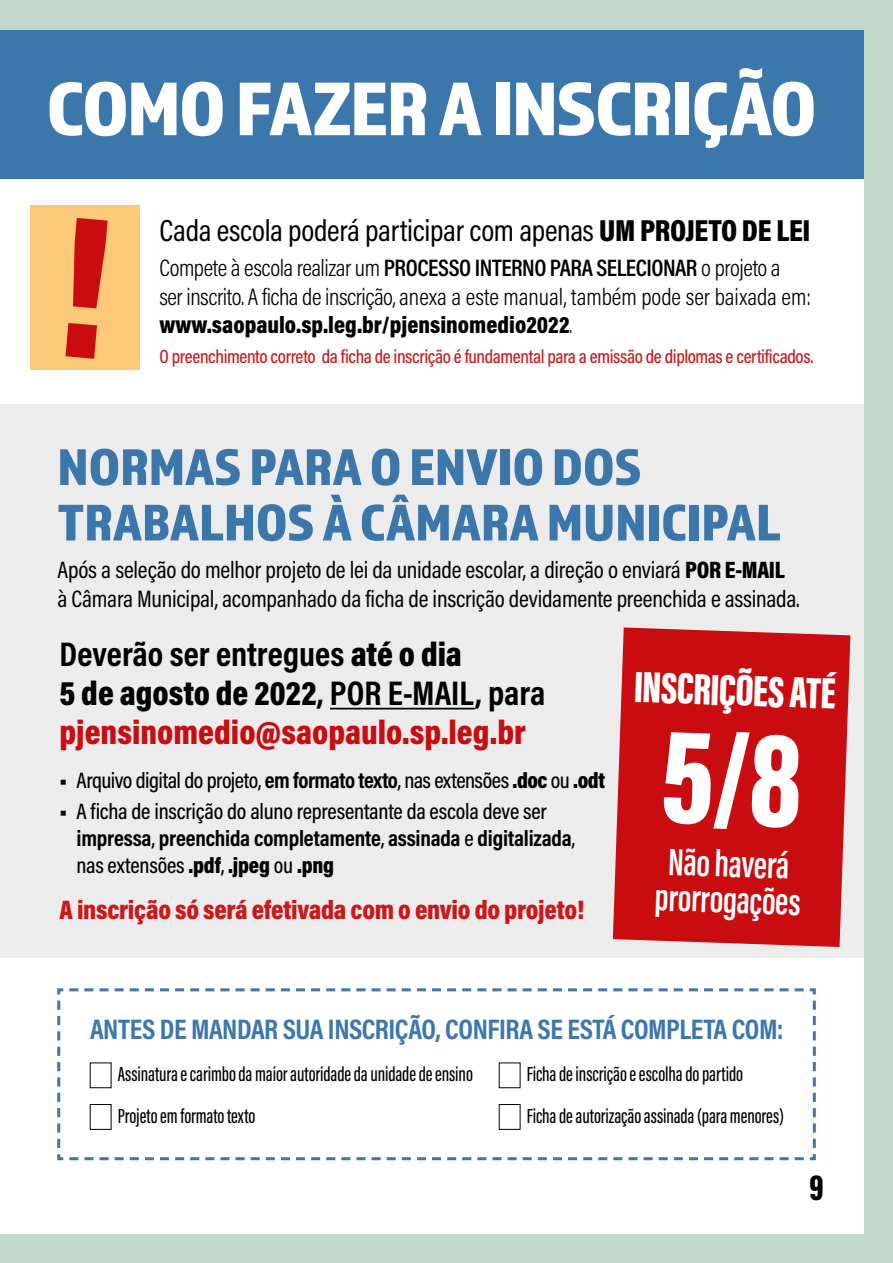
<style>
.page{position:relative;width:893px;height:1263px;background:#c0d9ca}
.page>*{position:absolute;margin:0;border:0;box-sizing:border-box;transform-origin:0 0}
.t1{font:78.75px "Almaq Refined";letter-spacing:-.02em;color:#fff}
.t2{font:53.4px/55.5px "Almaq Refined";color:#3c77ab}
.t3{font:900 45px "Acumin Pro Extra Cond";color:#fff}
.t4{font:600 39px/36px "Acumin Pro Extra Cond";color:#fff;text-align:center}
.t5{font:900 37.5px "Acumin Pro Extra Cond";color:#000}
.t6{font:700 34.5px/39px "Acumin Pro Cond";color:#000}
.t7{font:30.75px "Acumin Pro Cond";letter-spacing:-.01em;color:#000}
.t8{font:700 28.5px "Acumin Pro Cond";letter-spacing:-.015em;color:#3c77ab}
.t9{font:900 27px "Acumin Pro Cond";letter-spacing:-.01em;color:#cd1719}
.t10{font:300 24px/28.5px "Acumin Pro Cond";letter-spacing:-.015em;color:#000}
.t11{font:24px/28.8px "Acumin Pro Cond";letter-spacing:-.01em;color:#000}
.t12{font:500 22.5px/27px "Acumin Pro Cond";letter-spacing:-.01em;color:#000}
.t13{font:500 21px "Acumin Pro Extra Cond";letter-spacing:-.005em;color:#000}
.t14{font:500 19.2px "Acumin Pro Cond";letter-spacing:-.02em;color:#cd1719}
.s1{font-weight:900}
.s2{font-weight:600}
.s3{font-weight:200}
.s4{font-weight:900;color:#c90c0f}
.s5{font-weight:700}
</style>
<div class="page">
<div style="left:0;top:30px;width:863px;height:1203px;background:#fff"></div>
<svg style="left:57px;top:988px;width:759px;height:173px"></svg>
<div style="left:0;top:30px;width:863px;height:149px;background:#3c77ab"></div>
<div style="left:0;top:404px;width:863px;height:554px;background:#ececec"></div>
<hr style="left:330px;top:708px;width:145px;height:1px;background:#000">
<svg style="left:613px;top:627px;width:237px;height:320px;background:#cb1e21"></svg>
<div style="left:30px;top:205px;width:110px;height:165px;background:#fcc978"></div>
<div style="left:90px;top:1062px;width:21px;height:26px;background:#fff"></div>
<div style="left:499px;top:1062px;width:21px;height:26px;background:#fff"></div>
<div style="left:90px;top:1104px;width:21px;height:26px;background:#fff;border:1px solid #000"></div>
<div style="left:499px;top:1104px;width:21px;height:26px;background:#fff;border:1px solid #000"></div>
<div style="left:663px;top:731px;width:138px;height:98px;background:#c90c0f"></div>
<h1 class="t1" style="left:47px;top:61px;width:772px">COMO FAZER A INSCRIÇÃO</h1>
<h3 class="t7" style="left:159px;top:210px;width:653px">Cada escola poderá participar com apenas <span class="s1">UM PROJETO DE LEI</span></h3>
<p class="t10" style="left:159px;top:254px;width:653px">Compete à escola realizar um <span class="s2">PROCESSO INTERNO PARA SELECIONAR</span> o projeto a<br>ser inscrito. A ficha de inscrição, anexa a este manual, também pode ser baixada em: <span class="s1">www.saopaulo.sp.leg.br/pjensinomedio2022</span><span class="s3">.</span></p>
<p class="t14" style="left:159px;top:344px;width:656px">O preenchimento correto da ficha de inscrição é fundamental para a emissão de diplomas e certificados.</p>
<h2 class="t2" style="left:57px;top:438px;width:725px">NORMAS PARA O ENVIO DOS<br>TRABALHOS À CÂMARA MUNICIPAL</h2>
<p class="t11" style="left:57px;top:555px;width:744px">Após a seleção do melhor projeto de lei da unidade escolar, a direção o enviará <span class="s1">POR E-MAIL </span>à Câmara Municipal, acompanhado da ficha de inscrição devidamente preenchida e assinada.</p>
<h3 class="t6" style="left:60px;top:634px;width:487px">Deverão ser entregues <span class="s1">até o dia<br>5 de agosto de 2022</span>, POR E-MAIL, para <span class="s4">pjensinomedio@saopaulo.sp.leg.br</span></h3>
<p class="t12" style="left:60px;top:766px;width:547px"><span class="s5">■</span> Arquivo digital do projeto, <span class="s5">em formato texto</span>, nas extensões <span class="s1">.doc</span> ou <span class="s1">.odt</span></p>
<p class="t12" style="left:77px;top:798px;width:500px;text-indent:-17px"><span class="s5">■</span> A ficha de inscrição do aluno representante da escola deve ser <span class="s5">impressa</span>, <span class="s5">preenchida completamente</span>, <span class="s5">assinada</span> e <span class="s5">digitalizada</span>, nas extensões <span class="s1">.pdf</span>, <span class="s1">.jpeg</span> ou <span class="s1">.png</span></p>
<p class="t9" style="left:60px;top:892px;width:526px">A inscrição só será efetivada com o envio do projeto!</p>
<h3 class="t3" style="left:635px;top:659px;width:203px;rotate:2deg">INSCRIÇÕES ATÉ</h3>
<h3 class="t4" style="left:657px;top:843px;width:148px;rotate:2deg">Não haverá prorrogações</h3>
<p class="t8" style="left:90px;top:1010px;width:695px">ANTES DE MANDAR SUA INSCRIÇÃO, CONFIRA SE ESTÁ COMPLETA COM:</p>
<p class="t13" style="left:118px;top:1061px;width:357px">Assinatura e carimbo da maior autoridade da unidade de ensino</p>
<p class="t13" style="left:527px;top:1061px;width:218px">Ficha de inscrição e escolha do partido</p>
<p class="t13" style="left:118px;top:1103px;width:139px">Projeto em formato texto</p>
<p class="t13" style="left:527px;top:1103px;width:259px">Ficha de autorização assinada (para menores)</p>
<h3 class="t5" style="left:809px;top:1164px;width:16px">9</h3>
</div>
